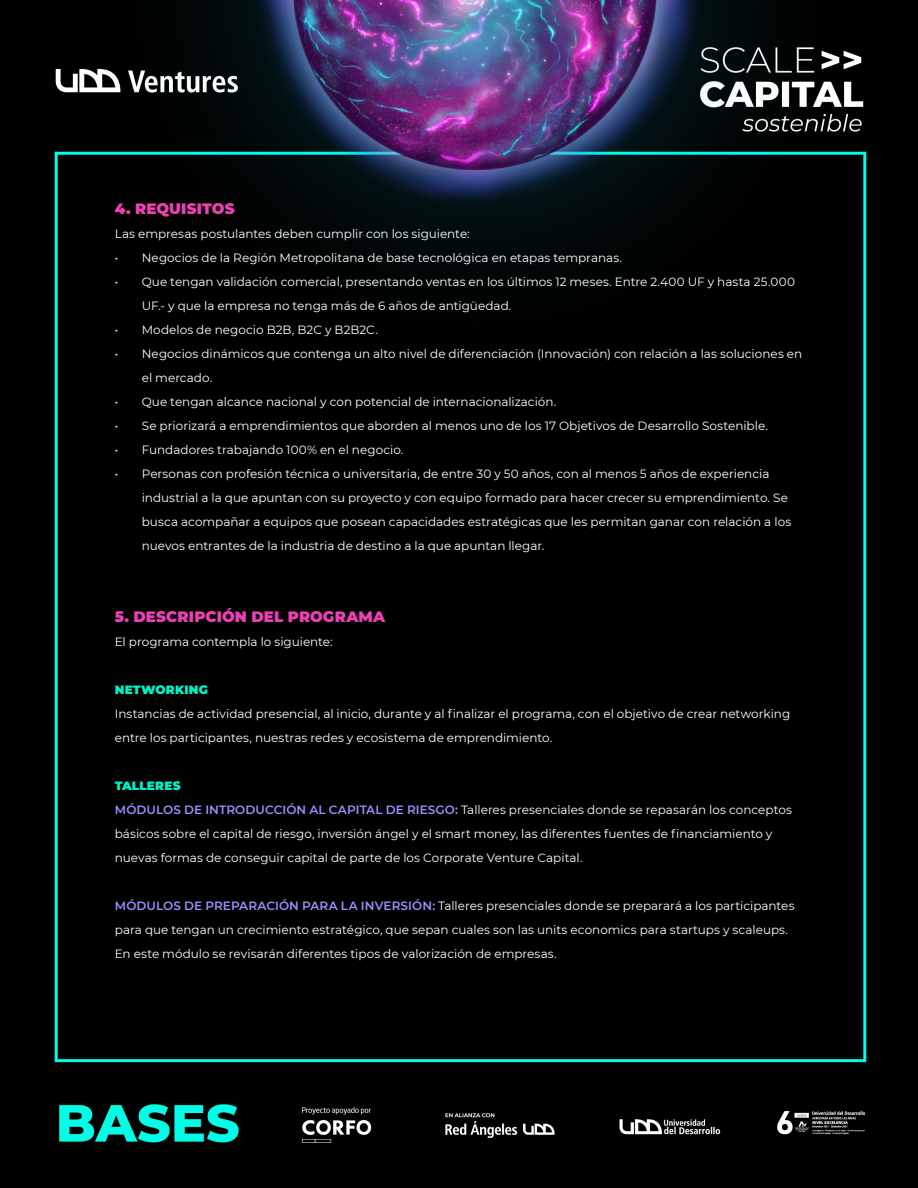
<style>
.page{position:relative;width:918px;height:1188px;background:#fff}
.page>*{position:absolute;margin:0;border:0;box-sizing:border-box;transform-origin:0 0}
.t1{font:900 15px "Montserrat";letter-spacing:.01em;color:#ea41b2}
.t2{font:12px/24px "Montserrat";color:#fff}
.t3{font:900 12px "Montserrat";letter-spacing:.02em;color:#00f3c3}
.s1{font-weight:600;color:#9693fd}
</style>
<div class="page">
<img style="left:0;top:0;width:918px;height:1188px">
<p class="t1" style="left:115px;top:198px;width:121px">4. REQUISITOS</p>
<p class="t2" style="left:115px;top:222px;width:356px">Las empresas postulantes deben cumplir con los siguiente:</p>
<p class="t2" style="left:115px;top:246px;width:509px">• Negocios de la Región Metropolitana de base tecnológica en etapas tempranas.</p>
<p class="t2" style="left:142px;top:270px;width:655px;text-indent:-27px">• Que tengan validación comercial, presentando ventas en los últimos 12 meses. Entre 2.400 UF y hasta 25.000<br>UF.- y que la empresa no tenga más de 6 años de antigüedad.</p>
<p class="t2" style="left:115px;top:318px;width:265px">• Modelos de negocio B2B, B2C y B2B2C.</p>
<p class="t2" style="left:142px;top:342px;width:662px;text-indent:-27px">• Negocios dinámicos que contenga un alto nivel de diferenciación (Innovación) con relación a las soluciones en el mercado.</p>
<p class="t2" style="left:115px;top:390px;width:443px">• Que tengan alcance nacional y con potencial de internacionalización.</p>
<p class="t2" style="left:115px;top:414px;width:655px">• Se priorizará a emprendimientos que aborden al menos uno de los 17 Objetivos de Desarrollo Sostenible.</p>
<p class="t2" style="left:115px;top:438px;width:290px">• Fundadores trabajando 100% en el negocio.</p>
<p class="t2" style="left:142px;top:462px;width:651px;text-indent:-27px">• Personas con profesión técnica o universitaria, de entre 30 y 50 años, con al menos 5 años de experiencia industrial a la que apuntan con su proyecto y con equipo formado para hacer crecer su emprendimiento. Se busca acompañar a equipos que posean capacidades estratégicas que les permitan ganar con relación a los nuevos entrantes de la industria de destino a la que apuntan llegar.</p>
<p class="t1" style="left:115px;top:606px;width:272px">5. DESCRIPCIÓN DEL PROGRAMA</p>
<p class="t2" style="left:115px;top:630px;width:219px">El programa contempla lo siguiente:</p>
<p class="t3" style="left:115px;top:681px;width:95px">NETWORKING</p>
<p class="t2" style="left:115px;top:702px;width:677px">Instancias de actividad presencial, al inicio, durante y al finalizar el programa, con el objetivo de crear networking entre los participantes, nuestras redes y ecosistema de emprendimiento.</p>
<p class="t3" style="left:115px;top:777px;width:67px">TALLERES</p>
<p class="t2" style="left:115px;top:798px;width:679px"><span class="s1">MÓDULOS DE INTRODUCCIÓN AL CAPITAL DE RIESGO:</span> Talleres presenciales donde se repasarán los conceptos básicos sobre el capital de riesgo, inversión ángel y el smart money, las diferentes fuentes de financiamiento y nuevas formas de conseguir capital de parte de los Corporate Venture Capital.</p>
<p class="t2" style="left:115px;top:894px;width:681px"><span class="s1">MÓDULOS DE PREPARACIÓN PARA LA INVERSIÓN:</span> Talleres presenciales donde se preparará a los participantes para que tengan un crecimiento estratégico, que sepan cuales son las units economics para startups y scaleups.<br>En este módulo se revisarán diferentes tipos de valorización de empresas.</p>
</div>
